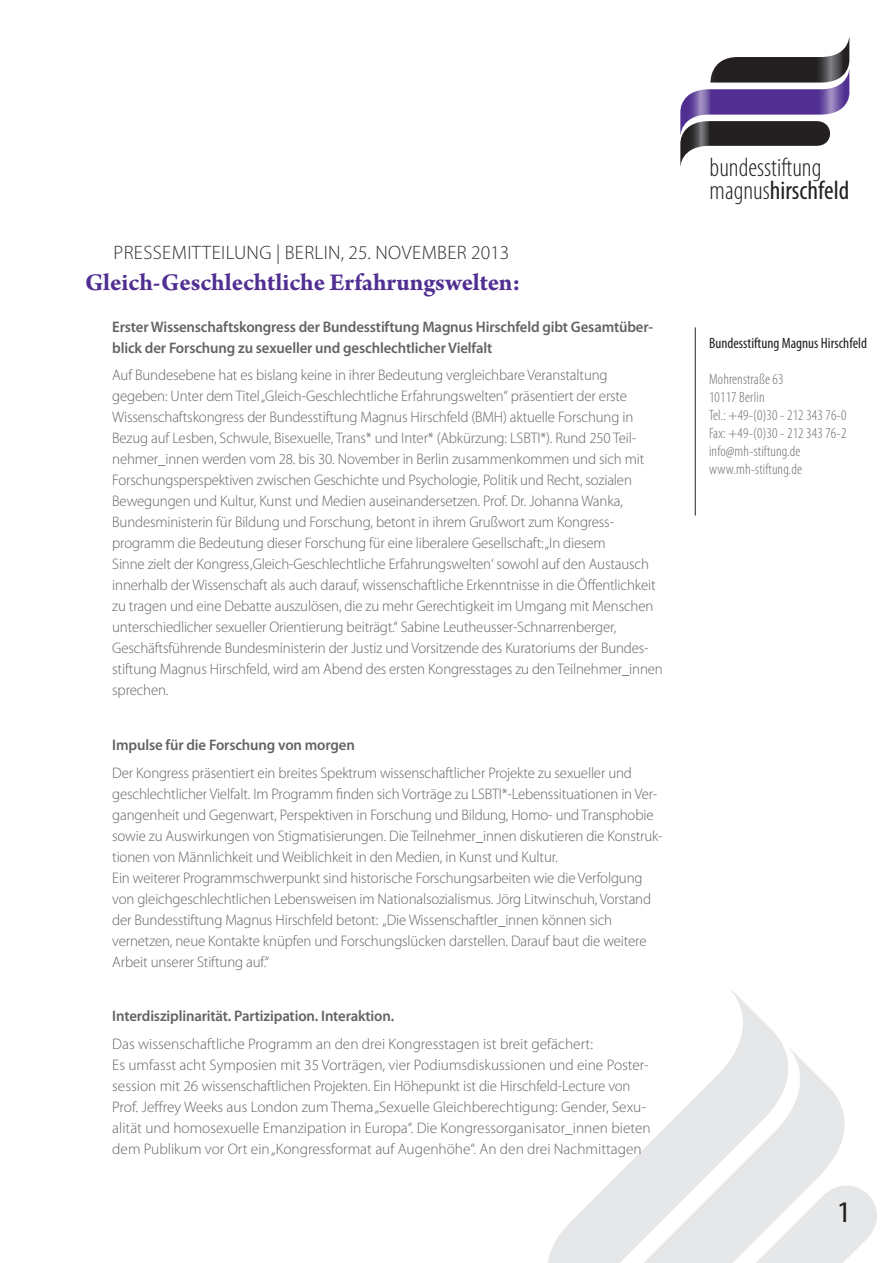
<style>
.page{position:relative;width:893px;height:1263px;background:#fff}
.page>*{position:absolute;margin:0;border:0;box-sizing:border-box;transform-origin:0 0}
.t1{font:30px "Myriad Pro";color:#231f20}
.t2{font:300 condensed 26.4px/23.1px "Myriad Pro";color:#231f20}
.t3{font:700 25.5px "Arno Pro";color:#502e92}
.t4{font:300 19.5px "Myriad Pro";letter-spacing:.02em;color:#312f30}
.t5{font:300 15.3px/21px "Myriad Pro";letter-spacing:-.01em;color:#636366}
.t6{font:600 15.3px/21px "Myriad Pro";letter-spacing:-.01em;color:#636366}
.t7{font:300 condensed 15px/18px "Myriad Pro";letter-spacing:.01em;color:#6c6d70}
.t8{font:condensed 15px "Myriad Pro";color:#231f20}
.s1{font-weight:400}
</style>
<div class="page">
<svg style="left:680px;top:36px;width:170px;height:130px"></svg>
<svg style="left:869px;top:1196px;width:8px;height:40px"></svg>
<svg style="left:731px;top:989px;width:52px;height:56px"></svg>
<svg style="left:548px;top:1045px;width:321px;height:218px;fill:#e6e7e9"></svg>
<hr style="left:695px;top:327px;width:1px;height:189px;background:#231f20">
<p class="t4" style="left:114px;top:242px;width:397px">PRESSEMITTEILUNG | BERLIN, 25. NOVEMBER 2013</p>
<h3 class="t3" style="left:85px;top:267px;width:437px">Gleich-Geschlechtliche Erfahrungswelten:</h3>
<p class="t6" style="left:112px;top:316px;width:542px">Erster Wissenschaftskongress der Bundesstiftung Magnus Hirschfeld gibt Gesamtüber&shy;blick der Forschung zu sexueller und geschlechtlicher Vielfalt</p>
<p class="t5" style="left:112px;top:365px;width:552px">Auf Bundesebene hat es bislang keine in ihrer Bedeutung vergleichbare Veranstaltung gegeben: Unter dem Titel „Gleich-Geschlechtliche Erfahrungswelten“ präsentiert der erste Wissenschaftskongress der Bundesstiftung Magnus Hirschfeld (BMH) aktuelle Forschung in Bezug auf Lesben, Schwule, Bisexuelle, Trans* und Inter* (Abkürzung: LSBTI*). Rund 250 Teil&shy;nehmer_innen werden vom 28. bis 30. November in Berlin zusammenkommen und sich mit Forschungsperspektiven zwischen Geschichte und Psychologie, Politik und Recht, sozialen Bewegungen und Kultur, Kunst und Medien auseinandersetzen. Prof. Dr. Johanna Wanka, Bundesministerin für Bildung und Forschung, betont in ihrem Grußwort zum Kongress&shy;programm die Bedeutung dieser Forschung für eine liberalere Gesellschaft: „In diesem<br>Sinne zielt der Kongress ‚Gleich-Geschlechtliche Erfahrungswelten‘ sowohl auf den Austausch innerhalb der Wissenschaft als auch darauf, wissenschaftliche Erkenntnisse in die Öffentlichkeit zu tragen und eine Debatte auszulösen, die zu mehr Gerechtigkeit im Umgang mit Menschen unterschiedlicher sexueller Orientierung beiträgt.“ Sabine Leutheusser-Schnarrenberger, Geschäftsführende Bundesministerin der Justiz und Vorsitzende des Kuratoriums der Bundes&shy;stiftung Magnus Hirschfeld, wird am Abend des ersten Kongresstages zu den Teilnehmer_innen sprechen.</p>
<p class="t6" style="left:112px;top:734px;width:244px">Impulse für die Forschung von morgen</p>
<p class="t5" style="left:112px;top:762px;width:552px">Der Kongress präsentiert ein breites Spektrum wissenschaftlicher Projekte zu sexueller und geschlechtlicher Vielfalt. Im Programm finden sich Vorträge zu LSBTI*-Lebenssituationen in Ver&shy;gangenheit und Gegenwart, Perspektiven in Forschung und Bildung, Homo- und Transphobie sowie zu Auswirkungen von Stigmatisierungen. Die Teilnehmer_innen diskutieren die Konstruk&shy;tionen von Männlichkeit und Weiblichkeit in den Medien, in Kunst und Kultur.<br>Ein weiterer Programmschwerpunkt sind historische Forschungsarbeiten wie die Verfolgung von gleichgeschlechtlichen Lebensweisen im Nationalsozialismus. Jörg Litwinschuh, Vorstand der Bundesstiftung Magnus Hirschfeld betont: „Die Wissenschaftler_innen können sich vernetzen, neue Kontakte knüpfen und Forschungslücken darstellen. Darauf baut die weitere Arbeit unserer Stiftung auf.“</p>
<p class="t6" style="left:112px;top:1005px;width:284px">Interdisziplinarität. Partizipation. Interaktion.</p>
<p class="t5" style="left:112px;top:1033px;width:540px">Das wissenschaftliche Programm an den drei Kongresstagen ist breit gefächert:<br>Es umfasst acht Symposien mit 35 Vorträgen, vier Podiumsdiskussionen und eine Poster&shy;session mit 26 wissenschaftlichen Projekten. Ein Höhepunkt ist die Hirschfeld-Lecture von Prof. Jeffrey Weeks aus London zum Thema „Sexuelle Gleichberechtigung: Gender, Sexu&shy;alität und homosexuelle Emanzipation in Europa“. Die Kongressorganisator_innen bieten dem Publikum vor Ort ein „Kongressformat auf Augenhöhe“. An den drei Nachmittagen</p>
<h2 class="t2" style="left:710px;top:157px;width:141px">bundesstiftung magnus<span class="s1">hirschfeld</span></h2>
<p class="t8" style="left:709px;top:334px;width:159px">Bundesstiftung Magnus Hirschfeld</p>
<p class="t7" style="left:709px;top:370px;width:139px">Mohrenstraße 63<br>10117 Berlin<br>Tel.: +49-(0)30 - 212 343 76-0<br>Fax: +49-(0)30 - 212 343 76-2 info@mh-stiftung.de www.mh-stiftung.de</p>
<h1 class="t1" style="left:836px;top:1193px;width:17px">1</h1>
</div>
